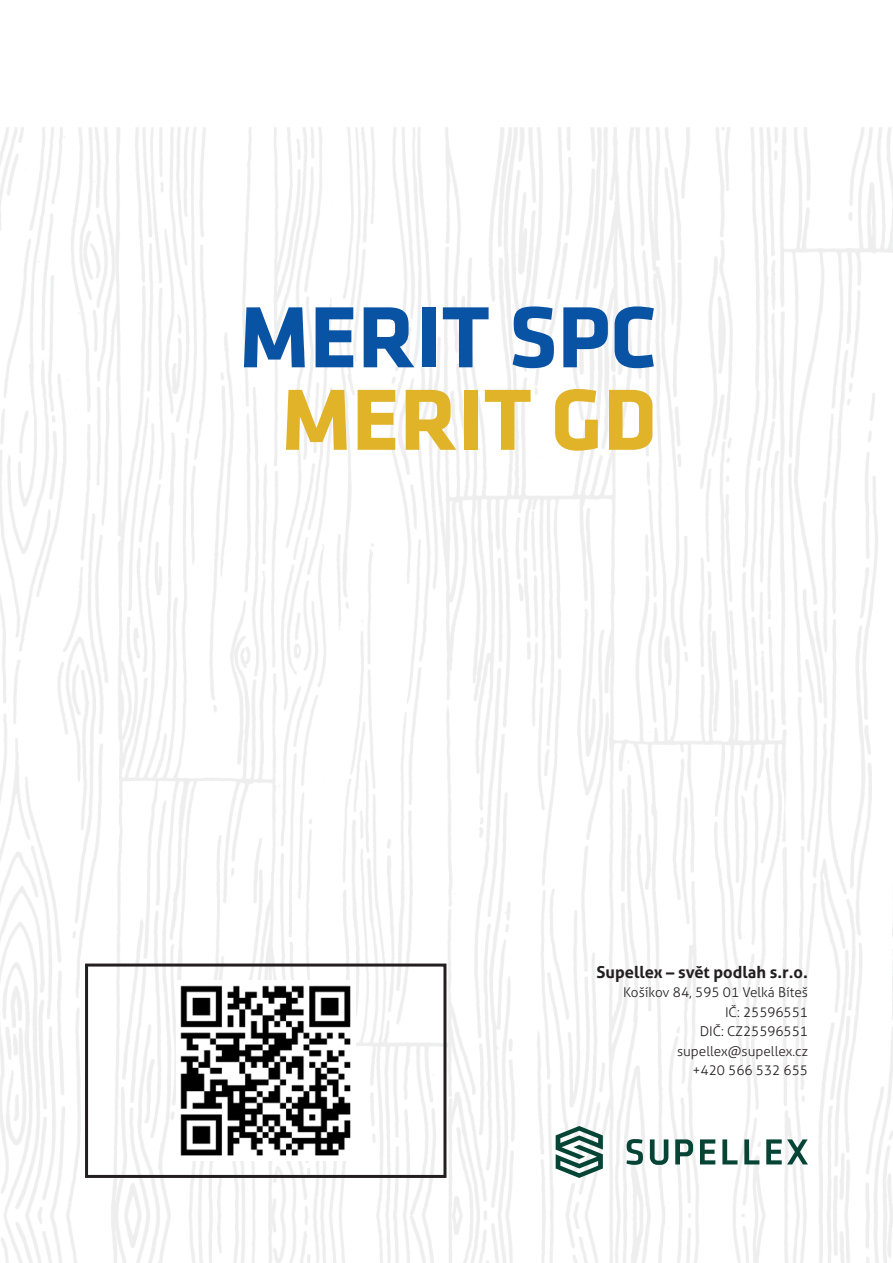
<style>
.page{position:relative;width:893px;height:1263px;background:#fff}
.page>*{position:absolute;margin:0;border:0;box-sizing:border-box;transform-origin:0 0}
.t1{font:700 90px "Klavika";color:#0953a5}
.t2{font:700 90px "Klavika";color:#e1b329}
.Popisek_produktu{font:700 16.5px "Aller";color:#231f20}
.Popisek_produktu-2{font:300 13.5px "Aller";color:#231f20}
</style>
<div class="page">
<div style="left:85px;top:963px;width:361px;height:215px;border:3px solid #231f20"></div>
<img style="left:180px;top:985px;width:171px;height:171px">
<svg style="left:556px;top:1126px;width:47px;height:52px"></svg>
<svg style="left:744px;top:1139px;width:15px;height:25px"></svg>
<svg style="left:722px;top:1139px;width:15px;height:25px"></svg>
<svg style="left:766px;top:1139px;width:42px;height:25px"></svg>
<svg style="left:626px;top:1139px;width:17px;height:26px"></svg>
<svg style="left:650px;top:1139px;width:18px;height:26px"></svg>
<svg style="left:700px;top:1139px;width:15px;height:25px"></svg>
<svg style="left:675px;top:1139px;width:18px;height:25px"></svg>
<p class="t1" style="left:239px;top:288px;width:419px">MERIT SPC</p>
<p class="t2" style="left:281px;top:371px;width:377px">MERIT GD</p>
<p class="Popisek_produktu" style="left:596px;top:962px;width:213px">Supellex – svět podlah s.r.o.</p>
<p class="Popisek_produktu-2" style="left:623px;top:984px;width:186px">Košíkov 84, 595 01 Velká Bíteš</p>
<p class="Popisek_produktu-2" style="left:725px;top:1004px;width:84px">IČ: 25596551</p>
<p class="Popisek_produktu-2" style="left:700px;top:1023px;width:110px">DIČ: CZ25596551</p>
<p class="Popisek_produktu-2" style="left:677px;top:1043px;width:132px">supellex@supellex.cz</p>
<p class="Popisek_produktu-2" style="left:692px;top:1062px;width:117px">+420 566 532 655</p>
</div>
